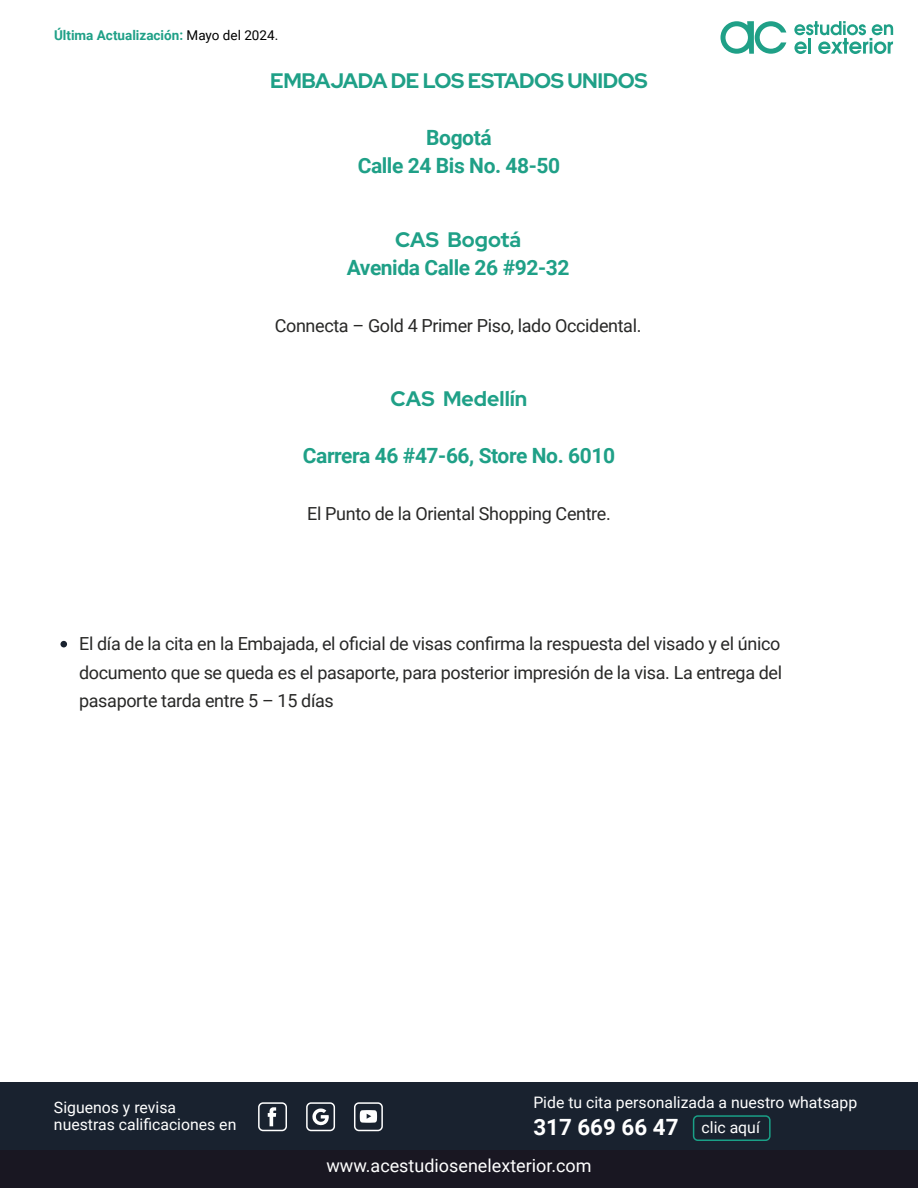
<style>
.page{position:relative;width:918px;height:1188px;background:#fff}
.page>*{position:absolute;margin:0;border:0;box-sizing:border-box;transform-origin:0 0}
.t1{font:700 22.35px "Roboto";color:#fff}
.t2{font:700 21px/28.5px "Roboto";letter-spacing:-.02em;color:#1fa087;text-align:center}
.t3{font:700 21px "Red Hat Display";letter-spacing:-.02em;color:#1fa087}
.t4{font:700 21px "Red Hat Display";color:#1fa087}
.t5{font:18px/28.5px "Roboto";letter-spacing:-.02em;color:#282827;text-align:justify}
.t6{font:18px "Roboto";color:#fff}
.t7{font:15.75px/17.1px "Roboto";color:#fff}
.t8{font:700 13.5px "Roboto";color:#1fa087}
.s1{font-weight:400;color:#000}
.s2{font-weight:400;font-size:15.75px}
</style>
<div class="page">
<div style="left:1px;top:1082px;width:917px;height:106px;background:#19222f"></div>
<div style="left:1px;top:1150px;width:917px;height:38px;background:#191722"></div>
<svg style="left:794px;top:21px;width:99px;height:33px"></svg>
<svg style="left:720px;top:21px;width:66px;height:33px"></svg>
<svg style="left:268px;top:1107px;width:8px;height:19px"></svg>
<svg style="left:312px;top:1108px;width:17px;height:18px"></svg>
<div style="left:258px;top:1102px;width:29px;height:29px;border:2px solid #fff;border-radius:4px"></div>
<div style="left:306px;top:1102px;width:29px;height:29px;border:2px solid #fff;border-radius:4px"></div>
<div style="left:354px;top:1102px;width:29px;height:29px;border:2px solid #fff;border-radius:4px"></div>
<div style="left:693px;top:1115px;width:78px;height:26px;border:2px solid #1aa087;border-radius:4px"></div>
<svg style="left:360px;top:1110px;width:17px;height:13px"></svg>
<div style="left:60px;top:641px;width:7px;height:6px;background:#19222f;border-radius:50%"></div>
<p class="t8" style="left:54px;top:26px;width:226px">Última Actualización: <span class="s1">Mayo del 2024.</span></p>
<p class="t3" style="left:270px;top:67px;width:379px">EMBAJADA DE LOS ESTADOS UNIDOS</p>
<p class="t2" style="left:358px;top:122px;width:204px">Bogotá<br>Calle 24 Bis No. 48-50</p>
<p class="t4" style="left:395px;top:226px;width:127px">CAS Bogotá</p>
<p class="t2" style="left:347px;top:253px;width:224px">Avenida Calle 26 #92-32</p>
<p class="t5" style="left:275px;top:311px;width:368px">Connecta – Gold 4 Primer Piso, lado Occidental.</p>
<p class="t4" style="left:391px;top:385px;width:138px">CAS Medellín</p>
<p class="t2" style="left:303px;top:441px;width:314px">Carrera 46 #47-66, Store No. 6010</p>
<p class="t5" style="left:307px;top:499px;width:305px">El Punto de la Oriental Shopping Centre.</p>
<p class="t5" style="left:79px;top:629px;width:705px">El día de la cita en la Embajada, el oficial de visas confirma la respuesta del visado y el único documento que se queda es el pasaporte, para posterior impresión de la visa. La entrega del pasaporte tarda entre 5 – 15 días</p>
<p class="t7" style="left:54px;top:1098px;width:184px">Siguenos y revisa nuestras calificaciones en</p>
<p class="t7" style="left:533px;top:1094px;width:325px">Pide tu cita personalizada a nuestro whatsapp</p>
<p class="t1" style="left:533px;top:1112px;width:228px">317 669 66 47 <span class="s2">clic aquí</span></p>
<p class="t6" style="left:326px;top:1153px;width:267px">www.acestudiosenelexterior.com</p>
</div>
